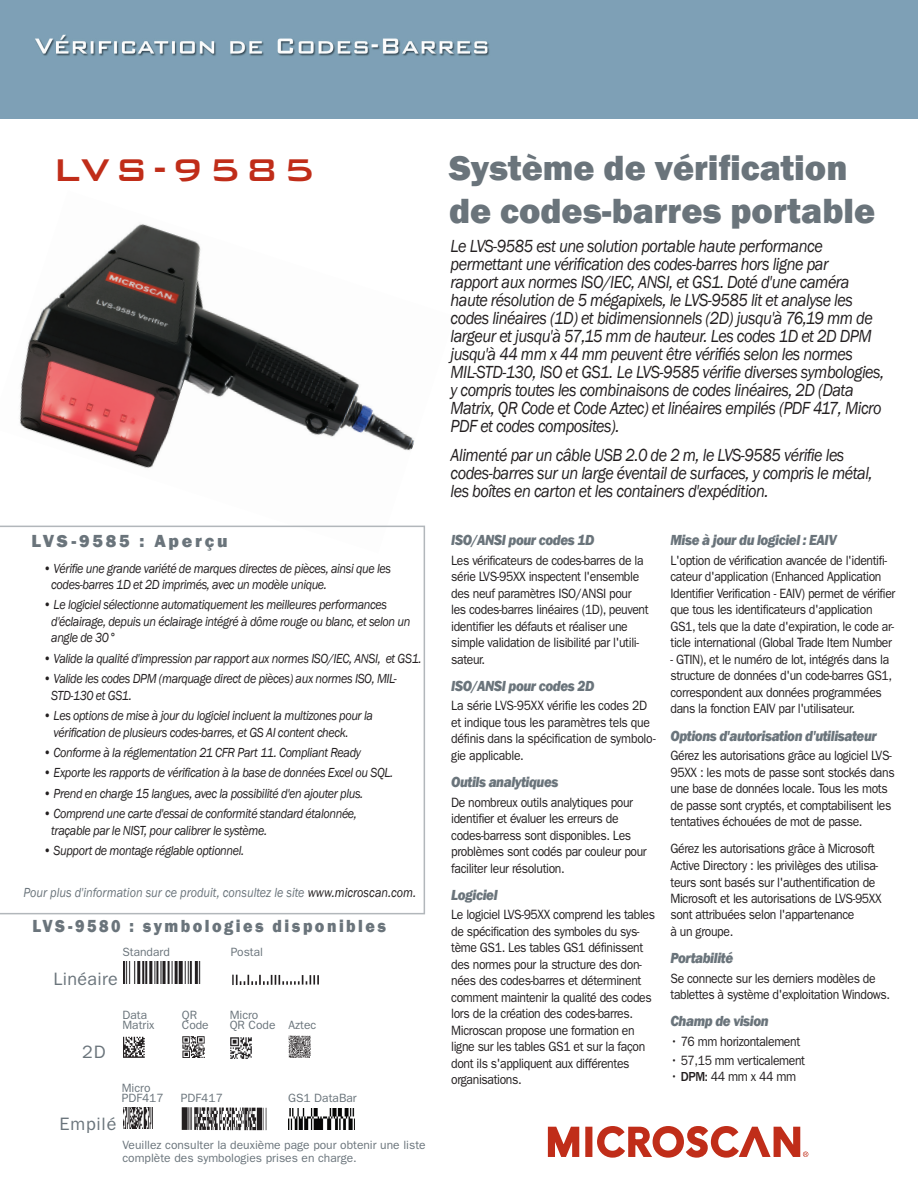
<style>
.page{position:relative;width:918px;height:1188px;background:#fff}
.page>*{position:absolute;margin:0;border:0;box-sizing:border-box;transform-origin:0 0}
.t1{font:500 42px "Bank Gothic BT";letter-spacing:.11em;color:#c02d19}
.t2{font:800 36px/43.2px "Franklin Gothic";color:#6a747b}
.t3{font:italic 18px/18px "Franklin Gothic";letter-spacing:-.03em;color:#231f20;scale:.9 1}
.t4{font:800 18px "Franklin Gothic";letter-spacing:.15em;color:#6a747b;scale:.9 1}
.t5{font:18px "ITC Franklin Gothic Std";letter-spacing:.025em;color:#6a747b}
.t6{font:800 18px "Franklin Gothic";letter-spacing:.15em;color:#6a747b}
.t7{font:italic 800 15px "Franklin Gothic";letter-spacing:-.03em;color:#6a747b;scale:.9 1}
.t8{font:13.5px/16.5px "ITC Franklin Gothic Std";letter-spacing:-.03em;color:#231f20;scale:.9 1}
.t9{font:italic 13.5px/16.5px "Franklin Gothic";letter-spacing:-.03em;color:#231f20;scale:.9 1}
.t10{font:italic 13.5px "Franklin Gothic";color:#6a747b;scale:.9 1}
.t11{font:12px/10.5px "ITC Franklin Gothic Std";color:#6a747b}
.s1{color:#231f20}
.s2{font-weight:500}
</style>
<div class="page">
<img style="left:0;top:224px;width:425px;height:302px">
<svg style="left:0;top:526px;width:425px;height:388px"></svg>
<svg style="left:548px;top:1126px;width:32px;height:31px"></svg>
<div style="left:585px;top:1127px;width:7px;height:30px;border:4px solid #c02d19"></div>
<svg style="left:597px;top:1126px;width:211px;height:32px"></svg>
<div style="left:0;top:0;width:918px;height:118px;background:#7ea0b6"></div>
<img style="left:123px;top:1107px;width:29px;height:22px">
<img style="left:124px;top:961px;width:77px;height:23px">
<img style="left:182px;top:1036px;width:22px;height:22px">
<img style="left:123px;top:1036px;width:22px;height:22px">
<img style="left:181px;top:1107px;width:86px;height:24px">
<img style="left:289px;top:1109px;width:66px;height:20px">
<img style="left:231px;top:1037px;width:21px;height:22px">
<img style="left:288px;top:1036px;width:23px;height:22px">
<img style="left:232px;top:975px;width:87px;height:10px">
<h1 class="t1" style="left:53px;top:148px;width:264px">LVS-9585</h1>
<h3 class="t6" style="left:32px;top:529px;width:198px">LVS-9585 : Aperçu</h3>
<p class="t9" style="left:51px;top:560px;width:379px;text-indent:-8px">• Vérifie une grande variété de marques directes de pièces, ainsi que les codes-barres 1D et 2D imprimés, avec un modèle unique.</p>
<p class="t9" style="left:51px;top:597px;width:401px;text-indent:-8px">• Le logiciel sélectionne automatiquement les meilleures performances d'éclairage, depuis un éclairage intégré à dôme rouge ou blanc, et selon un angle de 30°</p>
<p class="t9" style="left:43px;top:650px;width:422px">• Valide la qualité d'impression par rapport aux normes ISO/IEC, ANSI, et GS1.</p>
<p class="t9" style="left:51px;top:671px;width:386px;text-indent:-8px">• Valide les codes DPM (marquage direct de pièces) aux normes ISO, MIL-<br>STD-130 et GS1.</p>
<p class="t9" style="left:54px;top:708px;width:356px;text-indent:-10px">• Les options de mise à jour du logiciel incluent la multizones pour la vérification de plusieurs codes-barres, et GS AI content check.</p>
<p class="t9" style="left:43px;top:745px;width:355px">• Conforme à la réglementation 21 CFR Part 11. Compliant Ready</p>
<p class="t9" style="left:43px;top:765px;width:390px">• Exporte les rapports de vérification à la base de données Excel ou SQL.</p>
<p class="t9" style="left:43px;top:785px;width:357px">• Prend en charge 15 langues, avec la possibilité d'en ajouter plus.</p>
<p class="t9" style="left:51px;top:806px;width:341px;text-indent:-8px">• Comprend une carte d'essai de conformité standard étalonnée, traçable par le NIST, pour calibrer le système.</p>
<p class="t9" style="left:43px;top:843px;width:225px">• Support de montage réglable optionnel.</p>
<p class="t10" style="left:23px;top:884px;width:438px">Pour plus d'information sur ce produit, consultez le site <span class="s1">www.microscan.com.</span></p>
<h3 class="t4" style="left:32px;top:914px;width:395px">LVS-9580 : symbologies disponibles</h3>
<p class="t11" style="left:122px;top:947px;width:49px">Standard</p>
<h3 class="t5" style="left:53px;top:968px;width:66px">Linéaire</h3>
<h3 class="t5" style="left:82px;top:1041px;width:25px">2D</h3>
<p class="t11" style="left:122px;top:1010px;width:34px">Data<br>Matrix</p>
<p class="t11" style="left:122px;top:1082px;width:44px">Micro<br>PDF417</p>
<h3 class="t5" style="left:60px;top:1113px;width:58px">Empilé</h3>
<p class="t11" style="left:231px;top:947px;width:34px">Postal</p>
<p class="t11" style="left:182px;top:1010px;width:28px">QR<br>Code</p>
<p class="t11" style="left:230px;top:1009px;width:88px">Micro<br>QR Code Aztec</p>
<p class="t11" style="left:181px;top:1093px;width:44px">PDF417</p>
<p class="t11" style="left:288px;top:1092px;width:70px">GS1 DataBar</p>
<p class="t11" style="left:123px;top:1138px;width:305px;line-height:13.5px">Veuillez consulter la deuxième page pour obtenir une liste complète des symbologies prises en charge.</p>
<h2 class="t2" style="left:449px;top:146px;width:428px">Système de vérification de codes-barres portable</h2>
<p class="t3" style="left:451px;top:237px;width:483px">Le LVS-9585 est une solution portable haute performance permettant une vérification des codes-barres hors ligne par<br>rapport aux normes ISO/IEC, ANSI, et GS1. Doté d'une caméra haute résolution de 5 mégapixels, le LVS-9585 lit et analyse les codes linéaires (1D) et bidimensionnels (2D) jusqu'à 76,19 mm de largeur et jusqu'à 57,15 mm de hauteur. Les codes 1D et 2D DPM jusqu'à 44 mm x 44 mm peuvent être vérifiés selon les normes MIL-STD-130, ISO et GS1. Le LVS-9585 vérifie diverses symbologies, y compris toutes les combinaisons de codes linéaires, 2D (Data Matrix, QR Code et Code Aztec) et linéaires empilés (PDF 417, Micro PDF et codes composites).</p>
<h3 class="t3" style="left:451px;top:446px;width:471px">Alimenté par un câble USB 2.0 de 2 m, le LVS-9585 vérifie les codes-barres sur un large éventail de surfaces, y compris le métal, les boîtes en carton et les containers d'expédition.</h3>
<p class="t7" style="left:451px;top:531px;width:161px">ISO/ANSI pour codes 1D</p>
<p class="t8" style="left:451px;top:552px;width:221px">Les vérificateurs de codes-barres de la série LVS-95XX inspectent l'ensemble des neuf paramètres ISO/ANSI pour les codes-barres linéaires (1D), peuvent identifier les défauts et réaliser une simple validation de lisibilité par l'utili&shy;sateur.</p>
<p class="t7" style="left:451px;top:676px;width:161px">ISO/ANSI pour codes 2D</p>
<p class="t8" style="left:451px;top:698px;width:229px">La série LVS-95XX vérifie les codes 2D et indique tous les paramètres tels que définis dans la spécification de symbolo&shy;gie applicable.</p>
<p class="t7" style="left:451px;top:772px;width:121px">Outils analytiques</p>
<p class="t8" style="left:451px;top:794px;width:219px">De nombreux outils analytiques pour identifier et évaluer les erreurs de codes-barress sont disponibles. Les problèmes sont codés par couleur pour faciliter leur résolution.</p>
<p class="t7" style="left:451px;top:885px;width:53px">Logiciel</p>
<p class="t8" style="left:451px;top:906px;width:228px">Le logiciel LVS-95XX comprend les tables de spécification des symboles du sys&shy;tème GS1. Les tables GS1 définissent des normes pour la structure des don&shy;nées des codes-barres et déterminent comment maintenir la qualité des codes lors de la création des codes-barres.<br>Microscan propose une formation en ligne sur les tables GS1 et sur la façon dont ils s'appliquent aux différentes organisations.</p>
<p class="t7" style="left:670px;top:531px;width:186px">Mise à jour du logiciel : EAIV</p>
<p class="t8" style="left:670px;top:552px;width:251px">L'option de vérification avancée de l'identifi&shy;cateur d'application (Enhanced Application Identifier Verification - EAIV) permet de vérifier que tous les identificateurs d'application GS1, tels que la date d'expiration, le code ar&shy;ticle international (Global Trade Item Number</p>
<p class="t8" style="left:670px;top:651px;width:248px">- GTIN), et le numéro de lot, intégrés dans la structure de données d'un code-barres GS1, correspondent aux données programmées dans la fonction EAIV par l'utilisateur.</p>
<p class="t7" style="left:670px;top:726px;width:231px">Options d'autorisation d'utilisateur</p>
<p class="t8" style="left:670px;top:747px;width:251px">Gérez les autorisations grâce au logiciel LVS-95XX : les mots de passe sont stockés dans une base de données locale. Tous les mots de passe sont cryptés, et comptabilisent les tentatives échouées de mot de passe.</p>
<p class="t8" style="left:670px;top:841px;width:236px">Gérez les autorisations grâce à Microsoft Active Directory : les privilèges des utilisa&shy;teurs sont basés sur l'authentification de Microsoft et les autorisations de LVS-95XX sont attribuées selon l'appartenance<br>à un groupe.</p>
<p class="t7" style="left:670px;top:948px;width:71px">Portabilité</p>
<p class="t8" style="left:670px;top:970px;width:246px">Se connecte sur les derniers modèles de tablettes à système d'exploitation Windows.</p>
<p class="t7" style="left:670px;top:1011px;width:111px">Champ de vision</p>
<p class="t8" style="left:670px;top:1033px;width:146px">• 76 mm horizontalement</p>
<p class="t8" style="left:670px;top:1052px;width:151px">• 57,15 mm verticalement</p>
<p class="t8" style="left:670px;top:1068px;width:141px">• <span class="s2">DPM:</span> 44 mm x 44 mm</p>
</div>
